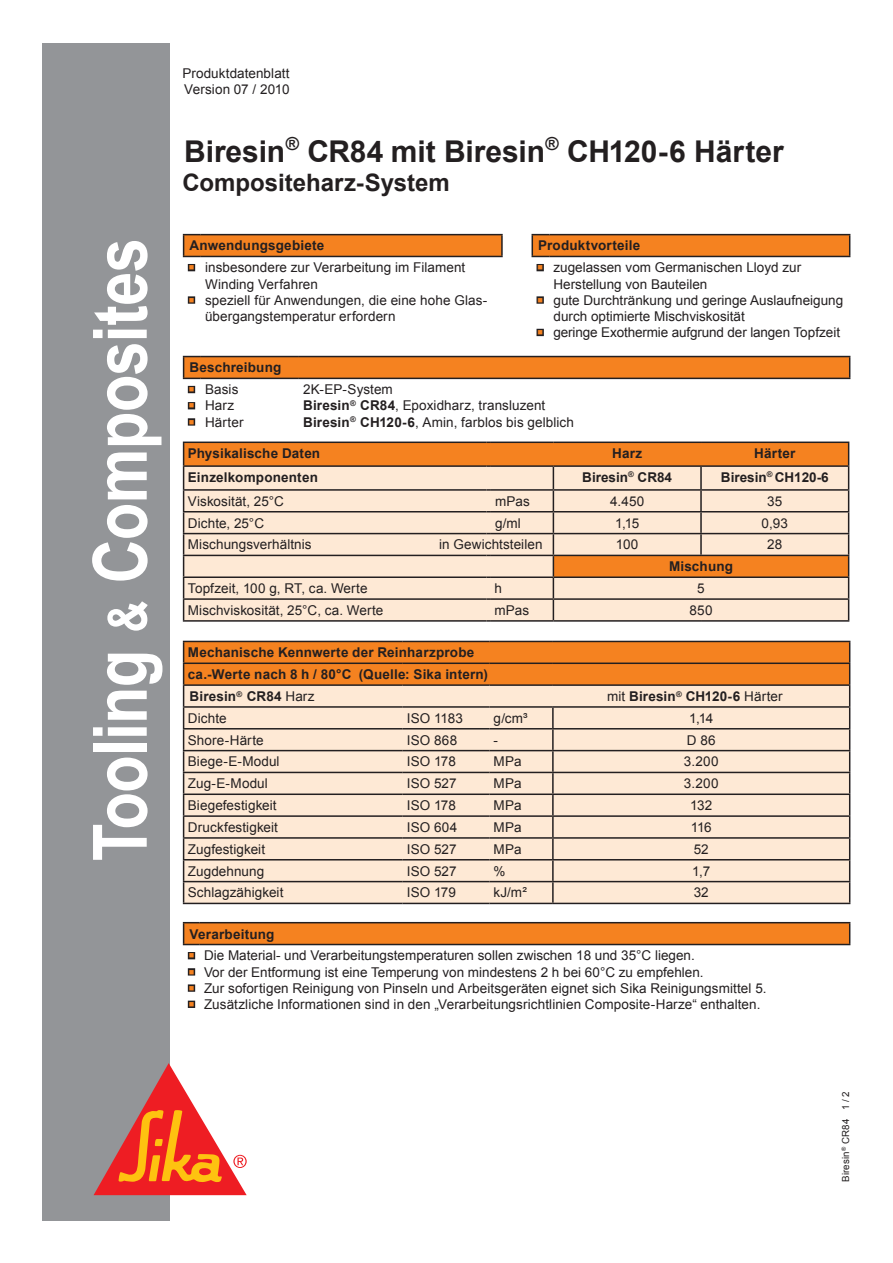
<style>
.page{position:relative;width:893px;height:1263px;background:#fff}
.page>*{position:absolute;margin:0;border:0;box-sizing:border-box;transform-origin:0 0}
.t1{font:700 75px "Arial Narrow";letter-spacing:-.01em;color:#fff}
.t2{font:700 30px "Arial";letter-spacing:-.005em;color:#231f20}
.t3{font:700 24px "Arial";color:#231f20}
.t4{font:13.5px/16.2px "Arial";letter-spacing:.005em;color:#231f20}
.t5{font:700 13.5px/21.9px "Arial";letter-spacing:.01em;color:#231f20}
.t6{font:9.75px "Arial";letter-spacing:.02em;color:#231f20}
.t7{font:7.5px/16.2px "Wingdings";color:#f58220;text-align:justify}
.s1{font-size:54px}
.s2{font-weight:700}
.s3{font-weight:400}
</style>
<div class="page">
<div style="left:43px;top:43px;width:127px;height:1177px;background:#939598"></div>
<svg style="left:94px;top:1063px;width:153px;height:132px"></svg>
<svg style="left:183px;top:641px;width:667px;height:262px;background:#eecbad"></svg>
<hr style="left:183px;top:903px;width:220px;height:1px;background:#231f20">
<hr style="left:553px;top:903px;width:297px;height:1px;background:#231f20">
<hr style="left:403px;top:706px;width:86px;height:2px;background:#231f20">
<hr style="left:489px;top:706px;width:64px;height:2px;background:#231f20">
<hr style="left:552px;top:708px;width:2px;height:20px;background:#231f20">
<hr style="left:403px;top:728px;width:86px;height:1px;background:#231f20">
<hr style="left:489px;top:728px;width:64px;height:1px;background:#231f20">
<hr style="left:552px;top:729px;width:2px;height:21px;background:#231f20">
<hr style="left:403px;top:750px;width:86px;height:1px;background:#231f20">
<hr style="left:489px;top:750px;width:64px;height:1px;background:#231f20">
<hr style="left:552px;top:751px;width:2px;height:21px;background:#231f20">
<hr style="left:403px;top:772px;width:86px;height:1px;background:#231f20">
<hr style="left:489px;top:772px;width:64px;height:1px;background:#231f20">
<hr style="left:552px;top:773px;width:2px;height:20px;background:#231f20">
<hr style="left:403px;top:793px;width:86px;height:2px;background:#231f20">
<hr style="left:489px;top:793px;width:64px;height:2px;background:#231f20">
<hr style="left:552px;top:795px;width:2px;height:20px;background:#231f20">
<hr style="left:403px;top:815px;width:86px;height:2px;background:#231f20">
<hr style="left:489px;top:815px;width:64px;height:2px;background:#231f20">
<hr style="left:552px;top:817px;width:2px;height:20px;background:#231f20">
<hr style="left:403px;top:837px;width:86px;height:2px;background:#231f20">
<hr style="left:489px;top:837px;width:64px;height:2px;background:#231f20">
<hr style="left:552px;top:839px;width:2px;height:20px;background:#231f20">
<hr style="left:403px;top:859px;width:86px;height:1px;background:#231f20">
<hr style="left:489px;top:859px;width:64px;height:1px;background:#231f20">
<hr style="left:552px;top:860px;width:2px;height:21px;background:#231f20">
<hr style="left:403px;top:881px;width:86px;height:1px;background:#231f20">
<hr style="left:489px;top:881px;width:64px;height:1px;background:#231f20">
<hr style="left:552px;top:882px;width:2px;height:21px;background:#231f20">
<hr style="left:403px;top:903px;width:86px;height:1px;background:#231f20">
<hr style="left:489px;top:903px;width:64px;height:1px;background:#231f20">
<div style="left:184px;top:923px;width:666px;height:21px;background:#f58220"></div>
<svg style="left:184px;top:945px;width:666px;height:63px"></svg>
<hr style="left:200px;top:922px;width:650px;height:1px;background:#231f20">
<svg style="left:849px;top:923px;width:1px;height:21px"></svg>
<svg style="left:183px;top:922px;width:17px;height:23px"></svg>
<hr style="left:200px;top:944px;width:650px;height:1px;background:#231f20">
<div style="left:188px;top:952px;width:7px;height:7px;border:3px solid #231f20"></div>
<div style="left:188px;top:968px;width:7px;height:7px;border:3px solid #231f20"></div>
<div style="left:188px;top:984px;width:7px;height:8px;border:3px solid #231f20"></div>
<div style="left:188px;top:1001px;width:7px;height:7px;border:3px solid #231f20"></div>
<svg style="left:183px;top:234px;width:667px;height:388px"></svg>
<hr style="left:491px;top:465px;width:62px;height:2px;background:#231f20">
<hr style="left:553px;top:465px;width:148px;height:2px;background:#231f20">
<hr style="left:701px;top:465px;width:148px;height:2px;background:#231f20">
<h1 class="t1" style="left:64px;top:861px;width:625px;rotate:-90deg">Tooling <span class="s1">&amp;</span> Composites</h1>
<p class="t4" style="left:182px;top:65px;width:109px">Produktdatenblatt</p>
<p class="t4" style="left:184px;top:81px;width:107px">Version 07 / 2010</p>
<h2 class="t2" style="left:184px;top:132px;width:601px">Biresin<sup>®</sup> CR84 mit Biresin<sup>®</sup> CH120-6 Härter</h2>
<h3 class="t3" style="left:182px;top:167px;width:269px">Compositeharz-System</h3>
<p class="t5" style="left:190px;top:235px;width:136px">Anwendungsgebiete</p>
<p class="t7" style="left:189px;top:260px;width:7px">■</p>
<p class="t7" style="left:189px;top:292px;width:7px">■</p>
<p class="t4" style="left:205px;top:260px;width:284px">insbesondere zur Verarbeitung im Filament Winding Verfahren<br>speziell für Anwendungen, die eine hohe Glas&shy;übergangstemperatur erfordern</p>
<p class="t5" style="left:538px;top:235px;width:103px">Produktvorteile</p>
<p class="t7" style="left:537px;top:260px;width:7px">■</p>
<p class="t7" style="left:537px;top:292px;width:7px">■</p>
<p class="t7" style="left:537px;top:324px;width:7px">■</p>
<p class="t4" style="left:553px;top:260px;width:291px">zugelassen vom Germanischen Lloyd zur Herstellung von Bauteilen<br>gute Durchtränkung und geringe Auslaufneigung durch optimierte Mischviskosität<br>geringe Exothermie aufgrund der langen Topfzeit</p>
<p class="t5" style="left:190px;top:357px;width:93px">Beschreibung</p>
<p class="t7" style="left:189px;top:382px;width:7px">■ ■ ■</p>
<p class="t4" style="left:205px;top:381px;width:40px">Basis<br>Harz<br>Härter</p>
<p class="t4" style="left:303px;top:381px;width:272px">2K-EP-System<br><span class="s2">Biresin</span><sup>®</sup> <span class="s2">CR84</span>, Epoxidharz, transluzent<br><span class="s2">Biresin</span><sup>®</sup> <span class="s2">CH120-6</span>, Amin, farblos bis gelblich</p>
<p class="t5" style="left:188px;top:443px;width:134px">Physikalische Daten</p>
<p class="t5" style="left:612px;top:443px;width:32px">Harz</p>
<p class="t5" style="left:754px;top:443px;width:43px">Härter</p>
<p class="t5" style="left:188px;top:467px;width:132px">Einzelkomponenten</p>
<p class="t5" style="left:582px;top:467px;width:91px">Biresin<sup>®</sup> CR84</p>
<p class="t5" style="left:721px;top:467px;width:109px">Biresin<sup>®</sup> CH120-6</p>
<p class="t4" style="left:188px;top:493px;width:98px">Viskosität, 25°C</p>
<p class="t4" style="left:495px;top:493px;width:36px">mPas</p>
<p class="t4" style="left:610px;top:493px;width:36px">4.450</p>
<p class="t4" style="left:767px;top:493px;width:17px">35</p>
<p class="t4" style="left:188px;top:515px;width:78px">Dichte, 25°C</p>
<p class="t4" style="left:495px;top:515px;width:27px">g/ml</p>
<p class="t4" style="left:615px;top:515px;width:26px">1,15</p>
<p class="t4" style="left:762px;top:515px;width:28px">0,93</p>
<p class="t4" style="left:188px;top:537px;width:125px">Mischungsverhältnis</p>
<p class="t4" style="left:439px;top:537px;width:105px">in Gewichtsteilen</p>
<p class="t4" style="left:616px;top:537px;width:24px">100</p>
<p class="t4" style="left:767px;top:537px;width:17px">28</p>
<p class="t5" style="left:669px;top:556px;width:66px">Mischung</p>
<p class="t4" style="left:188px;top:580px;width:181px">Topfzeit, 100 g, RT, ca. Werte</p>
<p class="t4" style="left:494px;top:580px;width:9px">h</p>
<p class="t4" style="left:697px;top:580px;width:9px">5</p>
<p class="t4" style="left:188px;top:602px;width:197px">Mischviskosität, 25°C, ca. Werte</p>
<p class="t4" style="left:494px;top:602px;width:36px">mPas</p>
<p class="t4" style="left:689px;top:602px;width:25px">850</p>
<p class="t5" style="left:188px;top:642px;width:302px">Mechanische Kennwerte der Reinharzprobe ca.-Werte nach 8 h / 80°C (Quelle: Sika intern)<br>Biresin<sup>®</sup> CR84 <span class="s3">Harz</span></p>
<p class="t5" style="left:607px;top:686px;width:177px"><span class="s3">mit</span> Biresin<sup>®</sup> CH120-6 <span class="s3">Härter</span></p>
<p class="t4" style="left:188px;top:710px;width:40px">Dichte</p>
<p class="t4" style="left:407px;top:710px;width:57px">ISO 1183</p>
<p class="t4" style="left:494px;top:710px;width:36px">g/cm³</p>
<p class="t4" style="left:689px;top:710px;width:26px">1,14</p>
<p class="t4" style="left:188px;top:732px;width:77px">Shore-Härte</p>
<p class="t4" style="left:407px;top:732px;width:52px">ISO 868</p>
<p class="t4" style="left:494px;top:732px;width:6px">-</p>
<p class="t4" style="left:687px;top:732px;width:30px">D 86</p>
<p class="t4" style="left:188px;top:754px;width:93px">Biege-E-Modul</p>
<p class="t4" style="left:407px;top:754px;width:50px">ISO 178</p>
<p class="t4" style="left:494px;top:754px;width:29px">MPa</p>
<p class="t4" style="left:684px;top:754px;width:36px">3.200</p>
<p class="t4" style="left:188px;top:775px;width:82px">Zug-E-Modul</p>
<p class="t4" style="left:407px;top:775px;width:51px">ISO 527</p>
<p class="t4" style="left:494px;top:775px;width:29px">MPa</p>
<p class="t4" style="left:684px;top:775px;width:36px">3.200</p>
<p class="t4" style="left:188px;top:797px;width:90px">Biegefestigkeit</p>
<p class="t4" style="left:407px;top:797px;width:50px">ISO 178</p>
<p class="t4" style="left:494px;top:797px;width:29px">MPa</p>
<p class="t4" style="left:690px;top:797px;width:24px">132</p>
<p class="t4" style="left:188px;top:819px;width:92px">Druckfestigkeit</p>
<p class="t4" style="left:407px;top:819px;width:52px">ISO 604</p>
<p class="t4" style="left:494px;top:819px;width:29px">MPa</p>
<p class="t4" style="left:691px;top:819px;width:23px">116</p>
<p class="t4" style="left:188px;top:841px;width:79px">Zugfestigkeit</p>
<p class="t4" style="left:407px;top:841px;width:51px">ISO 527</p>
<p class="t4" style="left:494px;top:841px;width:29px">MPa</p>
<p class="t4" style="left:694px;top:841px;width:16px">52</p>
<p class="t4" style="left:188px;top:863px;width:78px">Zugdehnung</p>
<p class="t4" style="left:407px;top:863px;width:51px">ISO 527</p>
<p class="t4" style="left:494px;top:863px;width:14px">%</p>
<p class="t4" style="left:692px;top:863px;width:19px">1,7</p>
<p class="t4" style="left:188px;top:885px;width:97px">Schlagzähigkeit</p>
<p class="t4" style="left:407px;top:885px;width:51px">ISO 179</p>
<p class="t4" style="left:494px;top:885px;width:35px">kJ/m²</p>
<p class="t4" style="left:694px;top:885px;width:17px">32</p>
<p class="t5" style="left:190px;top:923px;width:86px">Verarbeitung</p>
<p class="t7" style="left:189px;top:948px;width:7px">■ ■ ■ ■</p>
<p class="t4" style="left:204px;top:948px;width:564px">Die Material- und Verarbeitungstemperaturen sollen zwischen 18 und 35°C liegen.<br>Vor der Entformung ist eine Temperung von mindestens 2 h bei 60°C zu empfehlen.<br>Zur sofortigen Reinigung von Pinseln und Arbeitsgeräten eignet sich Sika Reinigungsmittel 5.<br>Zusätzliche Informationen sind in den „Verarbeitungsrichtlinien Composite-Harze“ enthalten.</p>
<p class="t6" style="left:839px;top:1182px;width:92px;rotate:-90deg">Biresin<sup>®</sup> CR84 1 / 2</p>
</div>
